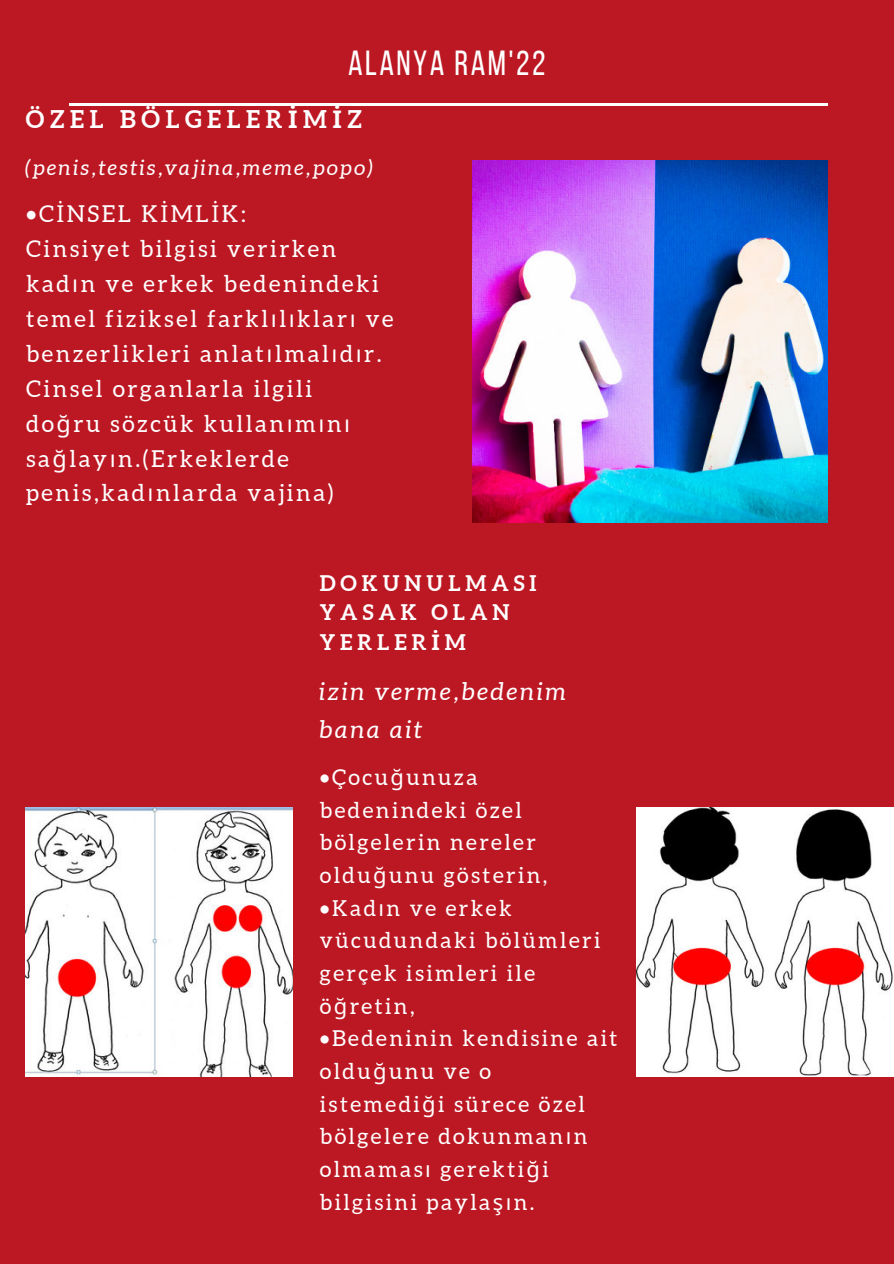
<style>
.page{position:relative;width:894px;height:1264px;background:#fff}
.page>*{position:absolute;margin:0;border:0;box-sizing:border-box;transform-origin:0 0}
.t1{font:34.8px "Bebas Neue";letter-spacing:.07em;color:#fff}
.t2{font:italic 24.3px/37.2px "Aleo";letter-spacing:.11em;color:#fff}
.t3{font:700 24.3px "Aleo";letter-spacing:.23em;color:#fff}
.t4{font:23.25px/35px "Aleo";letter-spacing:.11em;color:#fff}
.t5{font:21.9px/32.7px "Aleo";letter-spacing:.11em;color:#fff}
.t6{font:700 21.45px/29.2px "Aleo";letter-spacing:.23em;color:#fff}
.t7{font:italic 21px "Aleo";letter-spacing:.11em;color:#fff}
.s1{font-family:"Noto Sans"}
</style>
<div class="page">
<div style="left:0;top:0;width:893px;height:1263px;background:#bc1823"></div>
<hr style="left:69px;top:103px;width:758px;height:2px;background:#fff">
<img style="left:472px;top:161px;width:355px;height:361px">
<img style="left:25px;top:807px;width:267px;height:269px">
<img style="left:636px;top:807px;width:257px;height:269px">
<h1 class="t1" style="left:348px;top:44px;width:199px">ALANYA RAM'22</h1>
<p class="t3" style="left:26px;top:105px;width:337px">ÖZEL BÖLGELER<span class="s1">İ</span>M<span class="s1">İ</span>Z</p>
<p class="t7" style="left:25px;top:156px;width:349px">(penis,testis,vajina,meme,popo)</p>
<p class="t4" style="left:26px;top:196px;width:369px">•C<span class="s1">İ</span>NSEL K<span class="s1">İ</span>ML<span class="s1">İ</span>K:<br>Cinsiyet bilgisi verirken kad<span class="s1">ı</span>n ve erkek bedenindeki temel fiziksel farkl<span class="s1">ı</span>l<span class="s1">ı</span>klar<span class="s1">ı</span> ve benzerlikleri anlat<span class="s1">ı</span>lmal<span class="s1">ı</span>d<span class="s1">ı</span>r.<br>Cinsel organlarla ilgili<br>do<span class="s1">ğ</span>ru sözcük kullan<span class="s1">ı</span>m<span class="s1">ı</span>n<span class="s1">ı </span>sa<span class="s1">ğ</span>lay<span class="s1">ı</span>n.(Erkeklerde penis,kad<span class="s1">ı</span>nlarda vajina)</p>
<p class="t6" style="left:319px;top:568px;width:218px">DOKUNULMASI<br>YASAK OLAN<br>YERLER<span class="s1">İ</span>M</p>
<p class="t2" style="left:319px;top:673px;width:248px">izin verme,bedenim bana ait</p>
<p class="t5" style="left:320px;top:760px;width:229px">•Çocu<span class="s1">ğ</span>unuza bedenindeki özel bölgelerin nereler oldu<span class="s1">ğ</span>unu gösterin,</p>
<p class="t5" style="left:320px;top:891px;width:282px">•Kad<span class="s1">ı</span>n ve erkek vücudundaki bölümleri gerçek isimleri ile ö<span class="s1">ğ</span>retin,</p>
<p class="t5" style="left:320px;top:1021px;width:299px">•Bedeninin kendisine ait oldu<span class="s1">ğ</span>unu ve o istemedi<span class="s1">ğ</span>i sürece özel bölgelere dokunman<span class="s1">ı</span>n olmamas<span class="s1">ı</span> gerekti<span class="s1">ğ</span>i bilgisini payla<span class="s1">şı</span>n.</p>
</div>
